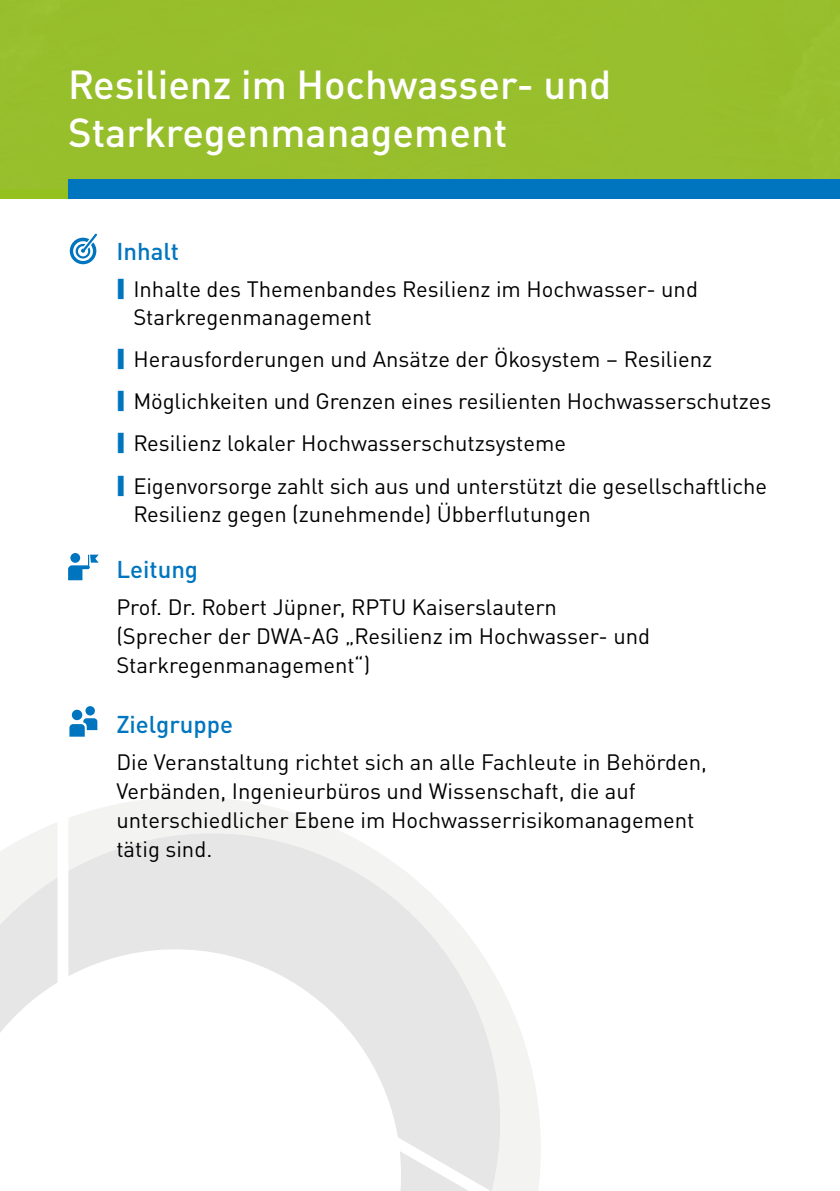
<style>
.page{position:relative;width:840px;height:1191px;background:#fff}
.page>*{position:absolute;margin:0;border:0;box-sizing:border-box;transform-origin:0 0}
.t1{font:500 40px/48px "DINOT";color:#fff}
.t2{font:500 24px "DINOT";color:#0075bf}
.t3{font:22px/29px "DINOT";color:#000}
</style>
<div class="page">
<svg style="left:506px;top:998px;width:34px;height:193px;fill:#f3f3f2"></svg>
<svg style="left:69px;top:797px;width:437px;height:394px"></svg>
<svg style="left:0;top:822px;width:488px;height:369px"></svg>
<div style="left:0;top:0;width:839px;height:198px;background:#97be2c"></div>
<hr style="left:839px;top:990px;width:1px;height:201px;background:#f1f6e4">
<svg style="left:70px;top:234px;width:27px;height:30px"></svg>
<svg style="left:68px;top:554px;width:31px;height:26px"></svg>
<div style="left:72px;top:709px;width:10px;height:11px;background:#0075bf;border-radius:50%"></div>
<div style="left:85px;top:706px;width:10px;height:9px;background:#0075bf;border-radius:50%"></div>
<svg style="left:69px;top:718px;width:28px;height:18px"></svg>
<div style="left:0;top:189px;width:68px;height:10px;background:#95c11f"></div>
<div style="left:68px;top:180px;width:771px;height:19px;background:#0075bf"></div>
<h1 class="t1" style="left:68px;top:58px;width:544px">Resilienz im Hochwasser- und<br>Starkregenmanagement</h1>
<p class="t2" style="left:116px;top:233px;width:64px">Inhalt</p>
<p class="t3" style="left:133px;top:273px;width:566px;line-height:28px">Inhalte des Themenbandes Resilienz im Hochwasser- und<br>Starkregenmanagement</p>
<p class="t3" style="left:133px;top:336px;width:639px;line-height:42.2px">Herausforderungen und Ansätze der Ökosystem – Resilienz Möglichkeiten und Grenzen eines resilienten Hochwasserschutzes Resilienz lokaler Hochwasserschutzsysteme<br>Eigenvorsorge zahlt sich aus und unterstützt die gesellschaftliche</p>
<p class="t3" style="left:133px;top:498px;width:458px">Resilienz gegen (zunehmende) Übberflutungen</p>
<p class="t2" style="left:116px;top:550px;width:83px">Leitung</p>
<p class="t3" style="left:116px;top:591px;width:535px">Prof. Dr. Robert Jüpner, RPTU Kaiserslautern (Sprecher der DWA-AG „Resilienz im Hochwasser- und<br>Starkregenmanagement“)</p>
<p class="t2" style="left:116px;top:705px;width:118px">Zielgruppe</p>
<p class="t3" style="left:116px;top:746px;width:592px">Die Veranstaltung richtet sich an alle Fachleute in Behörden, Verbänden, Ingenieurbüros und Wissenschaft, die auf unterschiedlicher Ebene im Hochwasserrisikomanagement tätig sind.</p>
</div>
